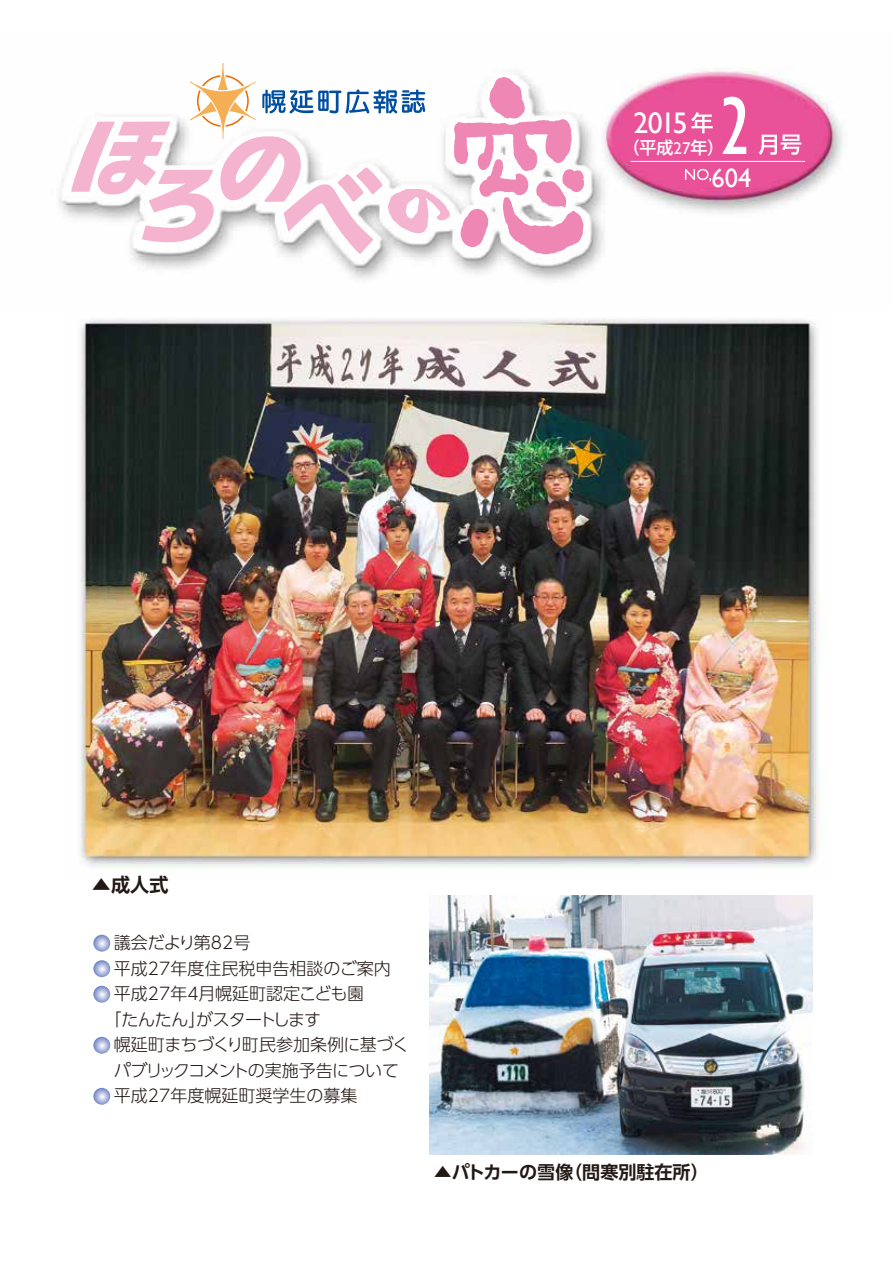
<style>
.page{position:relative;width:893px;height:1263px;background:#fff}
.page>*{position:absolute;margin:0;border:0;box-sizing:border-box;transform-origin:0 0}
.t1{font:condensed 85.05px "Gill Sans";color:#fff}
.t2{font:29.7px "Gill Sans";color:#fff}
.t3{font:26.55px "Gill Sans";color:#fff}
.t4{font:700 19.2px "UD Shin Go Pro De";color:#221815}
.t5{font:700 18px "UD Shin Go Pro De";color:#221815}
.t6{font:300 16.95px/25.5px "UD Shin Go Pro";color:#221815}
.t7{font:300 16.95px "UD Shin Go Pro";letter-spacing:-.065em;color:#221815}
.t8{font:500 16.95px "UD Shin Go Pro";color:#fff}
.s1{font-family:"Gill Sans";font-weight:400}
</style>
<div class="page">
<img style="left:80px;top:319px;width:739px;height:549px">
<img style="left:429px;top:895px;width:383px;height:259px">
<img style="left:59px;top:68px;width:788px;height:213px">
<hr style="left:631px;top:161px;width:174px;height:1px;background:#fff">
<svg style="left:685px;top:169px;width:26px;height:13px"></svg>
<svg style="left:691px;top:112px;width:22px;height:21px"></svg>
<svg style="left:759px;top:135px;width:42px;height:20px"></svg>
<svg style="left:71px;top:63px;width:513px;height:191px"></svg>
<svg style="left:93px;top:935px;width:17px;height:17px"></svg>
<svg style="left:93px;top:960px;width:17px;height:17px"></svg>
<svg style="left:93px;top:986px;width:17px;height:17px"></svg>
<svg style="left:93px;top:1037px;width:17px;height:17px"></svg>
<svg style="left:93px;top:1088px;width:17px;height:17px"></svg>
<h2 class="t2" style="left:633px;top:106px;width:56px">2015</h2>
<p class="t8" style="left:623px;top:134px;width:104px">（平成<span class="s1">27</span>年(</p>
<h1 class="t1" style="left:720px;top:76px;width:33px">2</h1>
<h3 class="t3" style="left:712px;top:163px;width:41px">604</h3>
<p class="t4" style="left:92px;top:869px;width:78px">▲成人式</p>
<p class="t6" style="left:114px;top:929px;width:138px">議会だより第82号</p>
<p class="t6" style="left:114px;top:955px;width:278px">平成27年度住民税申告相談のご案内</p>
<p class="t6" style="left:114px;top:980px;width:252px">平成27年4月幌延町認定こども園</p>
<p class="t7" style="left:196px;top:1006px;width:127px">がスタートします</p>
<p class="t6" style="left:114px;top:1006px;width:297px;text-indent:-9px">「たんたん」<br>幌延町まちづくり町民参加条例に基づくパブリックコメントの実施予告について平成27年度幌延町奨学生の募集</p>
<p class="t5" style="left:434px;top:1157px;width:141px">▲パトカーの雪像</p>
<p class="t5" style="left:564px;top:1157px;width:146px">（問寒別駐在所(</p>
</div>
